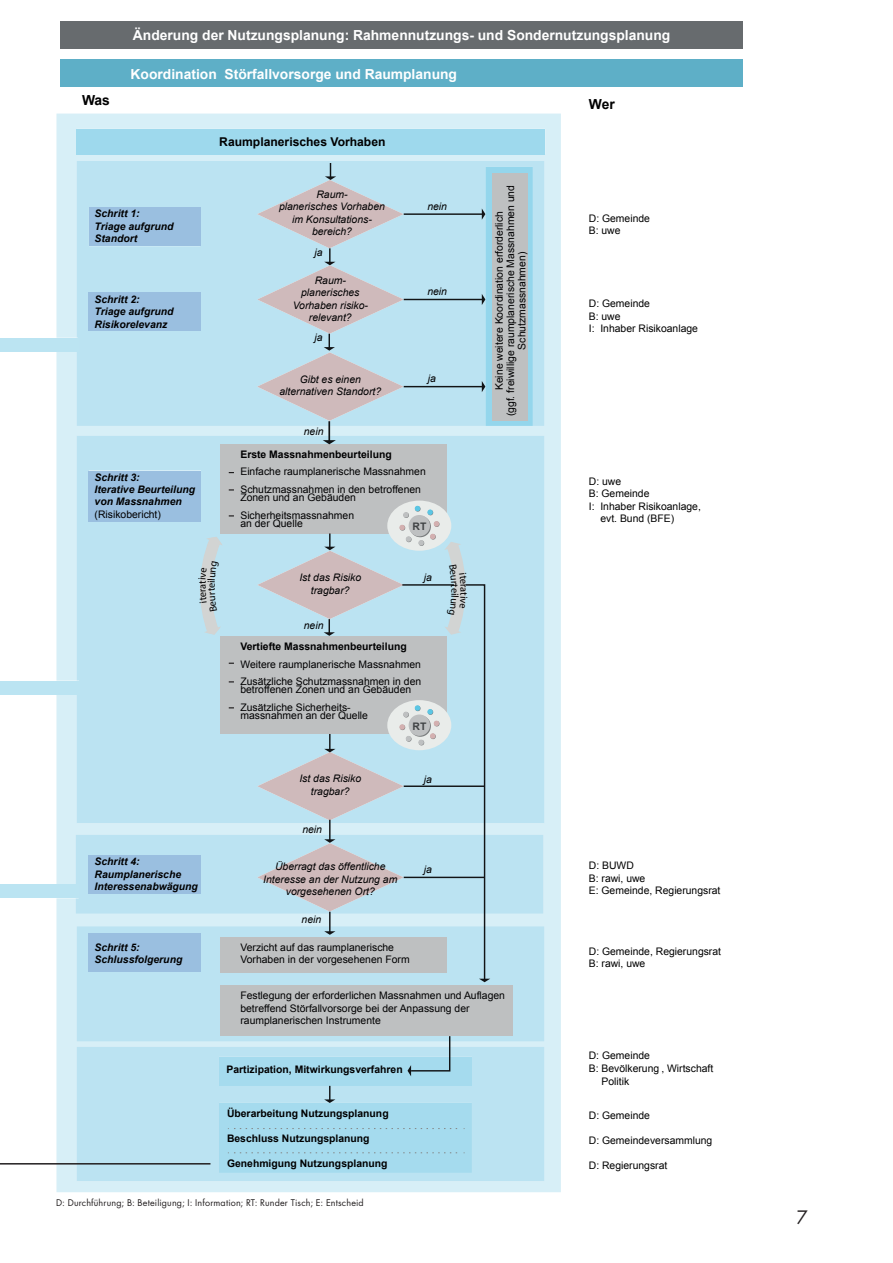
<style>
.page{position:relative;width:893px;height:1263px;background:#fff}
.page>*{position:absolute;margin:0;border:0;box-sizing:border-box;transform-origin:0 0}
.t1{font:18px "Futura Luzern";color:#231f20}
.t2{font:700 13.8px "Arial";color:#fff}
.t3{font:700 13.8px "Arial";letter-spacing:-.01em;color:#000001}
.t4{font:700 12.15px "Arial";color:#000001}
.t5{font:10.35px/12.5px "Arial";color:#000001}
.t6{font:italic 10.35px/12.5px "Arial";color:#000001;text-align:center}
.t7{font:italic 700 10.35px/12.5px "Arial";color:#000001}
.t8{font:700 10.35px "Arial";color:#000001}
.t9{font:700 10.35px "Arial";color:#3f4244}
.t10{font:10.35px "Myriad Pro";color:#000001}
.t11{font:9px "Futura Luzern";letter-spacing:.02em;color:#231f20}
</style>
<div class="page">
<div style="left:56px;top:114px;width:505px;height:1078px;background:#d7eff7"></div>
<div style="left:76px;top:161px;width:468px;height:265px;background:#bbe3f2"></div>
<div style="left:76px;top:436px;width:468px;height:69px;background:#bbe3f2"></div>
<div style="left:76px;top:982px;width:468px;height:59px;background:#bbe3f2"></div>
<div style="left:76px;top:1047px;width:468px;height:134px;background:#bbe3f2"></div>
<div style="left:485px;top:167px;width:48px;height:259px;background:#94d6ec"></div>
<div style="left:60px;top:59px;width:682px;height:27px;background:#5eafc7"></div>
<div style="left:89px;top:207px;width:111px;height:39px;background:#9abfe0"></div>
<div style="left:89px;top:292px;width:112px;height:39px;background:#9abfe0"></div>
<div style="left:89px;top:471px;width:112px;height:50px;background:#9abfe0"></div>
<div style="left:220px;top:444px;width:227px;height:89px;background:#bec0c1"></div>
<div style="left:492px;top:173px;width:35px;height:247px;background:#bec0c1"></div>
<div style="left:387px;top:501px;width:64px;height:50px;background:#e9ecea;border-radius:50%"></div>
<div style="left:220px;top:985px;width:292px;height:51px;background:#bec0c1"></div>
<hr style="left:404px;top:213px;width:79px;height:2px;background:#111416">
<svg style="left:482px;top:209px;width:3px;height:11px"></svg>
<hr style="left:404px;top:299px;width:79px;height:1px;background:#111416">
<svg style="left:482px;top:294px;width:3px;height:11px"></svg>
<svg style="left:257px;top:163px;width:147px;height:258px;background:#c2d2db"></svg>
<hr style="left:328px;top:421px;width:2px;height:20px;background:#111416">
<svg style="left:323px;top:440px;width:13px;height:4px"></svg>
<hr style="left:404px;top:386px;width:79px;height:1px;background:#111416">
<svg style="left:482px;top:381px;width:3px;height:11px"></svg>
<div style="left:77px;top:129px;width:468px;height:25px;background:#9ed9ed"></div>
<div style="left:60px;top:21px;width:682px;height:27px;background:#676b6e"></div>
<div style="left:219px;top:1057px;width:253px;height:29px;background:#a5dbee"></div>
<div style="left:219px;top:1103px;width:253px;height:70px;background:#a5dbee"></div>
<svg style="left:324px;top:1086px;width:11px;height:17px"></svg>
<svg style="left:228px;top:1128px;width:237px;height:1px"></svg>
<svg style="left:228px;top:1152px;width:237px;height:1px"></svg>
<svg style="left:407px;top:1036px;width:44px;height:40px"></svg>
<hr style="left:0;top:1163px;width:210px;height:1px;background:#231f20">
<div style="left:0;top:338px;width:78px;height:13px;background:#bbe4f2"></div>
<div style="left:0;top:681px;width:79px;height:13px;background:#bbe4f2"></div>
<div style="left:0;top:884px;width:79px;height:14px;background:#bbe4f2"></div>
<svg style="left:76px;top:505px;width:468px;height:477px;background:#bcd8e4"></svg>
<h2 class="t2" style="left:133px;top:26px;width:539px">Änderung der Nutzungsplanung: Rahmennutzungs- und Sondernutzungsplanung</h2>
<h2 class="t2" style="left:131px;top:64px;width:328px">Koordination Störfallvorsorge und Raumplanung</h2>
<h2 class="t3" style="left:82px;top:90px;width:29px">Was</h2>
<h2 class="t3" style="left:589px;top:95px;width:27px">Wer</h2>
<p class="t7" style="left:95px;top:208px;width:80px">Schritt 1:<br>Triage aufgrund<br>Standort</p>
<p class="t7" style="left:95px;top:293px;width:80px">Schritt 2:<br>Triage aufgrund<br>Risikorelevanz</p>
<p class="t7" style="left:95px;top:471px;width:102px">Schritt 3:<br>Iterative Beurteilung von Massnahmen</p>
<p class="t5" style="left:95px;top:508px;width:68px">(Risikobericht)</p>
<p class="t4" style="left:219px;top:133px;width:168px">Raumplanerisches Vorhaben</p>
<p class="t6" style="left:279px;top:188px;width:107px">Raum-<br>planerisches Vorhaben im Konsultations&shy;bereich?</p>
<p class="t6" style="left:315px;top:247px;width:10px">ja</p>
<p class="t6" style="left:293px;top:274px;width:77px">Raum&shy;planerisches<br>Vorhaben risiko&shy;relevant?</p>
<p class="t6" style="left:315px;top:331px;width:10px">ja</p>
<p class="t6" style="left:427px;top:200px;width:21px">nein</p>
<p class="t6" style="left:427px;top:286px;width:21px">nein</p>
<p class="t6" style="left:279px;top:373px;width:103px">Gibt es einen alternativen Standort?</p>
<p class="t6" style="left:428px;top:373px;width:10px">ja</p>
<p class="t6" style="left:304px;top:425px;width:21px">nein</p>
<p class="t8" style="left:240px;top:447px;width:153px">Erste Massnahmenbeurteilung</p>
<p class="t5" style="left:240px;top:463px;width:187px;line-height:17.2px">Einfache raumplanerische Massnahmen<br>Schutzmassnahmen in den betroffenen</p>
<p class="t5" style="left:240px;top:489px;width:117px;line-height:17.2px">Zonen und an Gebäuden<br>Sicherheitsmassnahmen</p>
<p class="t5" style="left:240px;top:517px;width:64px">an der Quelle</p>
<p class="t9" style="left:412px;top:519px;width:15px">RT</p>
<p class="t10" style="left:196px;top:589px;width:7px;rotate:-90deg">a</p>
<p class="t10" style="left:205px;top:588px;width:7px;rotate:-90deg">e</p>
<p class="t6" style="left:299px;top:571px;width:63px">Ist das Risiko tragbar?</p>
<p class="t6" style="left:304px;top:619px;width:21px">nein</p>
<p class="t6" style="left:424px;top:571px;width:10px">ja</p>
<p class="t8" style="left:240px;top:639px;width:168px">Vertiefte Massnahmenbeurteilung</p>
<p class="t5" style="left:240px;top:655px;width:182px;line-height:17.2px">Weitere raumplanerische Massnahmen<br>Zusätzliche Schutzmassnahmen in den</p>
<p class="t5" style="left:240px;top:681px;width:172px;line-height:17.2px">betroffenen Zonen und an Gebäuden<br>Zusätzliche Sicherheits-</p>
<p class="t5" style="left:240px;top:709px;width:129px">massnahmen an der Quelle</p>
<p class="t9" style="left:412px;top:719px;width:15px">RT</p>
<p class="t6" style="left:299px;top:773px;width:63px">Ist das Risiko tragbar?</p>
<p class="t6" style="left:302px;top:823px;width:21px">nein</p>
<p class="t6" style="left:424px;top:773px;width:10px">ja</p>
<p class="t10" style="left:470px;top:587px;width:7px;rotate:90deg">a</p>
<p class="t10" style="left:461px;top:588px;width:7px;rotate:90deg">e</p>
<p class="t5" style="left:494px;top:416px;width:233px;line-height:11.2px;text-align:center;rotate:-90deg">Keine weitere Koordination erforderlich<br>(ggf. freiwillige raumplanerische Massnahmen und<br>Schutzmassnahmen)</p>
<p class="t5" style="left:589px;top:212px;width:63px">D: Gemeinde<br>B: uwe</p>
<p class="t5" style="left:589px;top:297px;width:111px">D: Gemeinde<br>B: uwe<br>I: Inhaber Risikoanlage</p>
<p class="t5" style="left:589px;top:475px;width:34px">D: uwe</p>
<p class="t5" style="left:589px;top:487px;width:62px">B: Gemeinde</p>
<p class="t5" style="left:589px;top:500px;width:114px">I: Inhaber Risikoanlage,</p>
<p class="t5" style="left:600px;top:512px;width:75px">evt. Bund (BFE)</p>
<p class="t7" style="left:95px;top:855px;width:105px">Schritt 4:<br>Raumplanerische<br>Interessenabwägung</p>
<p class="t6" style="left:263px;top:860px;width:136px">Überragt das öffentliche<br>Interesse an der Nutzung am vorgesehenen Ort?</p>
<p class="t6" style="left:302px;top:913px;width:21px">nein</p>
<p class="t5" style="left:240px;top:941px;width:171px">Verzicht auf das raumplanerische<br>Vorhaben in der vorgesehenen Form</p>
<p class="t5" style="left:240px;top:989px;width:266px">Festlegung der erforderlichen Massnahmen und Auflagen betreffend Störfallvorsorge bei der Anpassung der raumplanerischen Instrumente</p>
<p class="t5" style="left:589px;top:859px;width:133px">D: BUWD<br>B: rawi, uwe<br>E: Gemeinde, Regierungsrat</p>
<p class="t6" style="left:424px;top:864px;width:10px">ja</p>
<p class="t7" style="left:95px;top:941px;width:89px">Schritt 5:<br>Schlussfolgerung</p>
<p class="t5" style="left:589px;top:945px;width:134px">D: Gemeinde, Regierungsrat<br>B: rawi, uwe</p>
<p class="t8" style="left:227px;top:1062px;width:178px">Partizipation, Mitwirkungsverfahren</p>
<p class="t8" style="left:227px;top:1106px;width:163px">Überarbeitung Nutzungsplanung</p>
<p class="t8" style="left:227px;top:1131px;width:144px">Beschluss Nutzungsplanung</p>
<p class="t8" style="left:227px;top:1156px;width:162px">Genehmigung Nutzungsplanung</p>
<p class="t11" style="left:56px;top:1197px;width:309px">D: Durchführung; B: Beteiligung; I: Information; RT: Runder Tisch; E: Entscheid</p>
<p class="t5" style="left:589px;top:1049px;width:63px">D: Gemeinde</p>
<p class="t5" style="left:589px;top:1062px;width:126px">B: Bevölkerung , Wirtschaft</p>
<p class="t5" style="left:602px;top:1074px;width:29px">Politik</p>
<p class="t5" style="left:589px;top:1109px;width:63px">D: Gemeinde</p>
<p class="t5" style="left:589px;top:1134px;width:125px">D: Gemeindeversammlung</p>
<p class="t5" style="left:589px;top:1159px;width:80px">D: Regierungsrat</p>
<h1 class="t1" style="left:797px;top:1206px;width:13px">7</h1>
</div>
